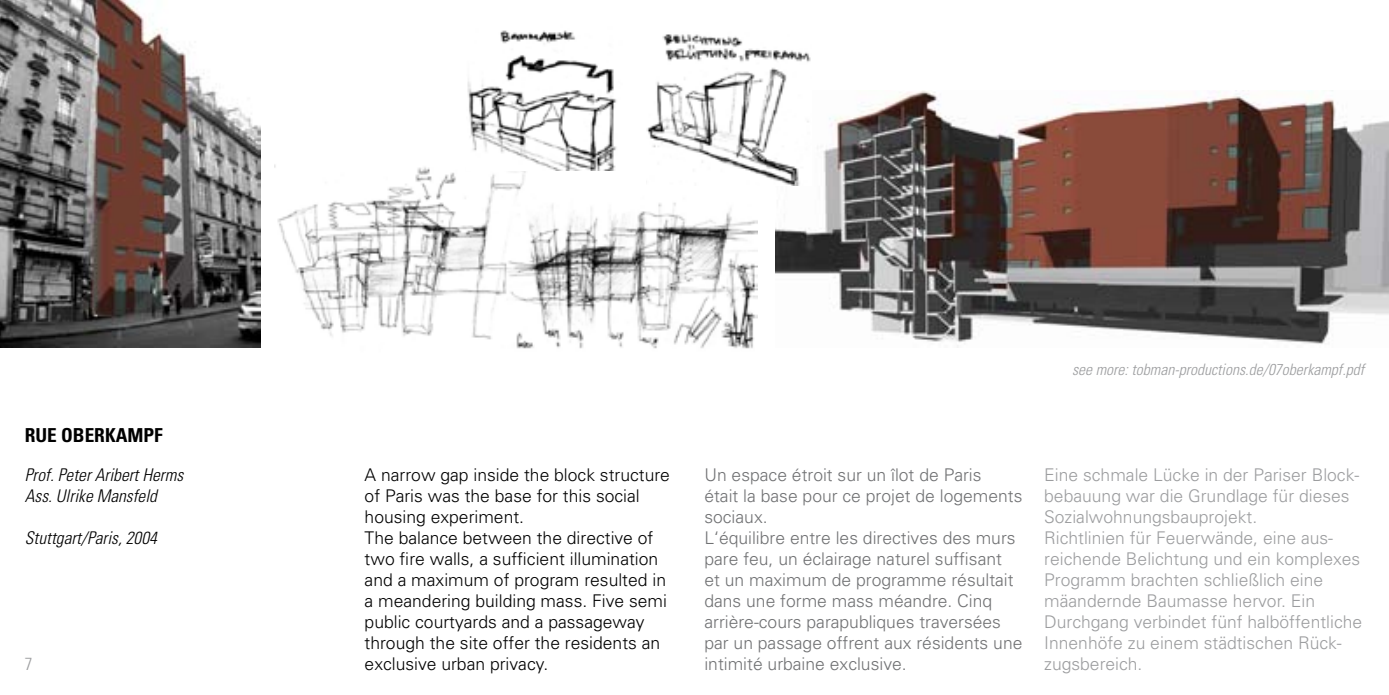
<style>
.page{position:relative;width:1389px;height:695px;background:#fff}
.page>*{position:absolute;margin:0;border:0;box-sizing:border-box;transform-origin:0 0}
.t1{font:700 condensed 19.25px "Univers";color:#000}
.t2{font:300 17.5px/21px "Univers";color:#9c9d9f}
.t3{font:300 17.5px/21px "Univers";color:#707173}
.t4{font:300 17.5px/21px "Univers";color:#000}
.t5{font:italic 300 condensed 17.5px/21px "Univers";color:#000}
.t6{font:300 condensed 17.5px "Univers";color:#9c9d9f}
.t7{font:italic 300 condensed 15.75px "Univers";color:#9c9d9f}
</style>
<div class="page">
<img style="left:775px;top:90px;width:614px;height:257px">
<img style="left:0;top:0;width:260px;height:347px">
<img style="left:275px;top:165px;width:483px;height:184px">
<img style="left:466px;top:30px;width:156px;height:140px">
<img style="left:647px;top:34px;width:164px;height:151px">
<p class="t1" style="left:25px;top:423px;width:139px">RUE OBERKAMPF</p>
<p class="t5" style="left:25px;top:464px;width:160px">Prof. Peter Aribert Herms<br>Ass. Ulrike Mansfeld</p>
<p class="t5" style="left:25px;top:527px;width:134px">Stuttgart/Paris, 2004</p>
<p class="t6" style="left:25px;top:653px;width:9px">7</p>
<p class="t7" style="left:1072px;top:360px;width:294px">see more: tobman-productions.de/07oberkampf.pdf</p>
<p class="t4" style="left:365px;top:464px;width:307px">A narrow gap inside the block structure of Paris was the base for this social housing experiment.<br>The balance between the directive of two fire walls, a sufficient illumination and a maximum of program resulted in a meandering building mass. Five semi public courtyards and a passageway through the site offer the residents an exclusive urban privacy.</p>
<p class="t3" style="left:704px;top:464px;width:320px">Un espace étroit sur un îlot de Paris<br>était la base pour ce projet de logements sociaux.<br>L‘équilibre entre les directives des murs pare feu, un éclairage naturel suffisant<br>et un maximum de programme résultait dans une forme mass méandre. Cinq arrière-cours parapubliques traversées par un passage offrent aux résidents une intimité urbaine exclusive.</p>
<p class="t2" style="left:1044px;top:464px;width:320px">Eine schmale Lücke in der Pariser Block&shy;bebauung war die Grundlage für dieses Sozialwohnungsbauprojekt.<br>Richtlinien für Feuerwände, eine aus&shy;reichende Belichtung und ein komplexes Programm brachten schließlich eine mäandernde Baumasse hervor. Ein Durchgang verbindet fünf halböffentliche Innenhöfe zu einem städtischen Rück&shy;zugsbereich.</p>
</div>
